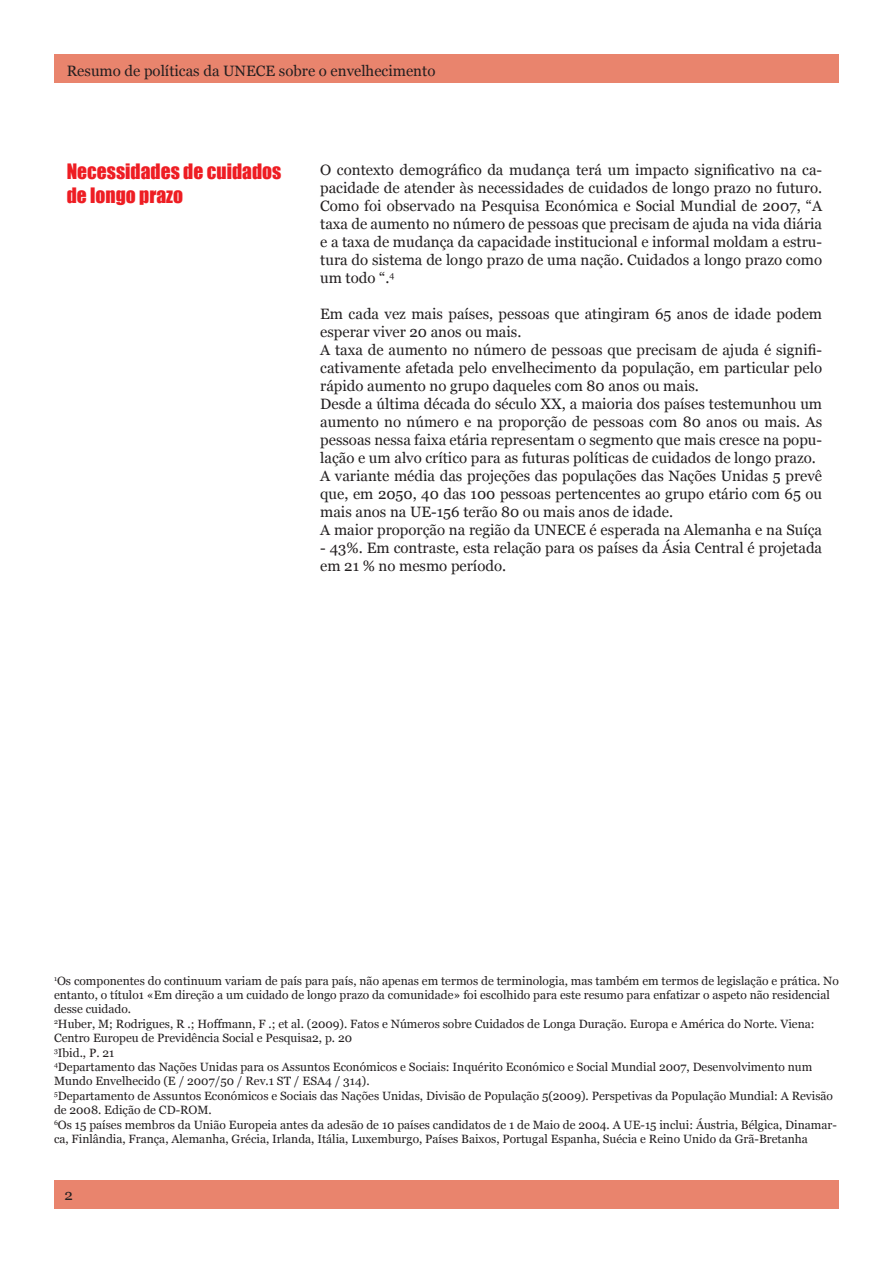
<style>
.page{position:relative;width:893px;height:1263px;background:#fff}
.page>*{position:absolute;margin:0;border:0;box-sizing:border-box;transform-origin:0 0}
.t1{font:19.5px/23.4px "Impact";color:#ee1d23}
.t2{font:15px/18px "Georgia";color:#231f20}
.t3{font:12px/14.4px "Georgia";color:#231f20}
</style>
<div class="page">
<div style="left:54px;top:1180px;width:785px;height:29px;background:#e9846d"></div>
<div style="left:54px;top:54px;width:785px;height:29px;background:#e9846d"></div>
<p class="t2" style="left:67px;top:61px;width:370px">Resumo de políticas da UNECE sobre o envelhecimento</p>
<p class="t1" style="left:67px;top:159px;width:216px">Necessidades de cuidados de longo prazo</p>
<p class="t2" style="left:320px;top:160px;width:503px">O contexto demográfico da mudança terá um impacto significativo na ca&shy;pacidade de atender às necessidades de cuidados de longo prazo no futuro.<br>Como foi observado na Pesquisa Económica e Social Mundial de 2007, “A taxa de aumento no número de pessoas que precisam de ajuda na vida diária e a taxa de mudança da capacidade institucional e informal moldam a estru&shy;tura do sistema de longo prazo de uma nação. Cuidados a longo prazo como um todo “. <sup>4</sup></p>
<p class="t2" style="left:320px;top:304px;width:503px">Em cada vez mais países, pessoas que atingiram 65 anos de idade podem esperar viver 20 anos ou mais.</p>
<p class="t2" style="left:320px;top:340px;width:503px;text-align:justify">A taxa de aumento no número de pessoas que precisam de ajuda é signifi&shy;cativamente afetada pelo envelhecimento da população, em particular pelo rápido aumento no grupo daqueles com 80 anos ou mais.</p>
<p class="t2" style="left:320px;top:394px;width:503px;text-align:justify">Desde a última década do século XX, a maioria dos países testemunhou um aumento no número e na proporção de pessoas com 80 anos ou mais. As pessoas nessa faixa etária representam o segmento que mais cresce na popu&shy;lação e um alvo crítico para as futuras políticas de cuidados de longo prazo.</p>
<p class="t2" style="left:320px;top:466px;width:503px;text-align:justify">A variante média das projeções das populações das Nações Unidas 5 prevê que, em 2050, 40 das 100 pessoas pertencentes ao grupo etário com 65 ou mais anos na UE-156 terão 80 ou mais anos de idade.</p>
<p class="t2" style="left:320px;top:520px;width:503px">A maior proporção na região da UNECE é esperada na Alemanha e na Suíça</p>
<p class="t2" style="left:320px;top:538px;width:503px">- 43%. Em contraste, esta relação para os países da Ásia Central é projetada em 21 % no mesmo período.</p>
<p class="t3" style="left:54px;top:973px;width:786px"><sup>1</sup>Os componentes do continuum variam de país para país, não apenas em termos de terminologia, mas também em termos de legislação e prática. No entanto, o título1 «Em direção a um cuidado de longo prazo da comunidade» foi escolhido para este resumo para enfatizar o aspeto não residencial desse cuidado.</p>
<p class="t3" style="left:54px;top:1016px;width:762px"><sup>2</sup>Huber, M; Rodrigues, R .; Hoffmann, F .; et al. (2009). Fatos e Números sobre Cuidados de Longa Duração. Europa e América do Norte. Viena:<br>Centro Europeu de Previdência Social e Pesquisa2, p. 20</p>
<p class="t3" style="left:54px;top:1045px;width:62px"><sup>3</sup>Ibid., P. 21</p>
<p class="t3" style="left:54px;top:1059px;width:760px"><sup>4</sup>Departamento das Nações Unidas para os Assuntos Económicos e Sociais: Inquérito Económico e Social Mundial 2007, Desenvolvimento num<br>Mundo Envelhecido (E / 2007/50 / Rev.1 ST / ESA4 / 314).</p>
<p class="t3" style="left:54px;top:1088px;width:781px"><sup>5</sup>Departamento de Assuntos Económicos e Sociais das Nações Unidas, Divisão de População 5(2009). Perspetivas da População Mundial: A Revisão de 2008. Edição de CD-ROM.</p>
<p class="t3" style="left:54px;top:1117px;width:784px"><sup>6</sup>Os 15 países membros da União Europeia antes da adesão de 10 países candidatos de 1 de Maio de 2004. A UE-15 inclui: Áustria, Bélgica, Dinamar&shy;ca, Finlândia, França, Alemanha, Grécia, Irlanda, Itália, Luxemburgo, Países Baixos, Portugal Espanha, Suécia e Reino Unido da Grã-Bretanha</p>
<p class="t2" style="left:65px;top:1185px;width:10px">2</p>
</div>
